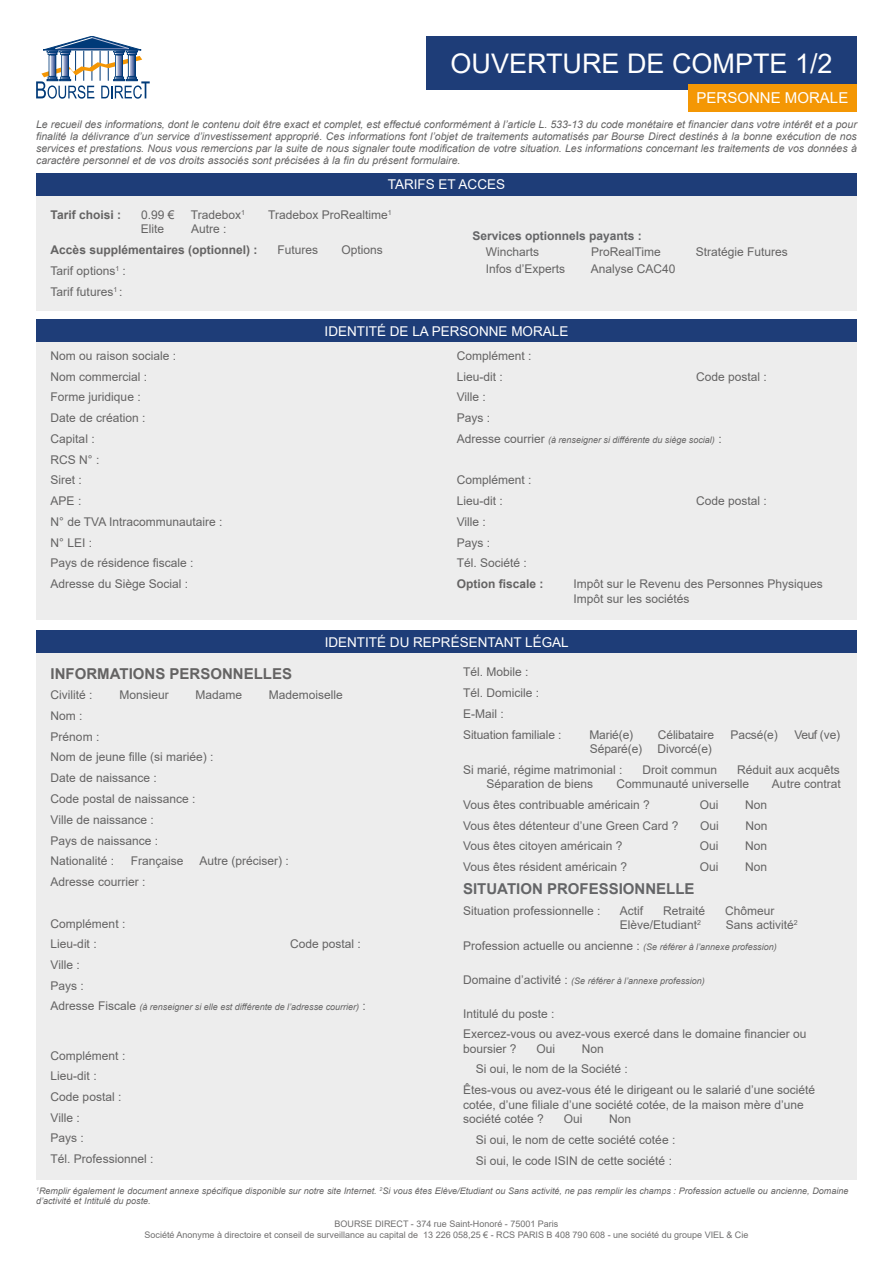
<style>
.page{position:relative;width:893px;height:1263px;background:#fff}
.page>*{position:absolute;margin:0;border:0;box-sizing:border-box;transform-origin:0 0}
.t1{font:27px "Arial";color:#fff}
.t2{font:700 15px "Arial";color:#646567}
.t3{font:700 15px "Arial";color:#646363}
.t4{font:15px "Arial";color:#fff}
.t5{font:13.5px "Arial";color:#fff}
.t6{font:12px/20.7px "Arial";color:#646363}
.t7{font:700 12px "Arial";color:#646363}
.t8{font:700 12px "Arial";color:#646567}
.t9{font:italic 10.5px/12px "Arial";color:#646363;text-align:justify}
.t10{font:italic 9px/10.5px "Arial";color:#646363}
.t11{font:9px/10.8px "Arial";color:#706f6f;text-align:center}
.s1{font-style:normal;font-size:12px}
</style>
<div class="page">
<div style="left:426px;top:36px;width:431px;height:54px;background:#1e3d78"></div>
<div style="left:688px;top:84px;width:169px;height:28px;background:#f49704"></div>
<svg style="left:36px;top:36px;width:114px;height:63px"></svg>
<div style="left:36px;top:337px;width:415px;height:283px;background:#ededed"></div>
<div style="left:446px;top:337px;width:411px;height:283px;background:#ededed"></div>
<div style="left:449px;top:653px;width:408px;height:527px;background:#ededed"></div>
<div style="left:36px;top:653px;width:422px;height:527px;background:#ededed"></div>
<div style="left:36px;top:630px;width:821px;height:23px;background:#1e3d78"></div>
<div style="left:36px;top:319px;width:821px;height:23px;background:#1e3d78"></div>
<div style="left:36px;top:196px;width:422px;height:114px;background:#ededed"></div>
<div style="left:458px;top:196px;width:399px;height:114px;background:#ededed"></div>
<div style="left:36px;top:173px;width:821px;height:23px;background:#1e3d78"></div>
<h1 class="t1" style="left:450px;top:45px;width:384px">OUVERTURE DE COMPTE 1/2</h1>
<p class="t4" style="left:697px;top:88px;width:153px">PERSONNE MORALE</p>
<p class="t9" style="left:36px;top:119px;width:822px">Le recueil des informations, dont le contenu doit être exact et complet, est effectué conformément à l’article L. 533-13 du code monétaire et financier dans votre intérêt et a pour finalité la délivrance d’un service d’investissement approprié. Ces informations font l’objet de traitements automatisés par Bourse Direct destinés à la bonne exécution de nos services et prestations. Nous vous remercions par la suite de nous signaler toute modification de votre situation. Les informations concernant les traitements de vos données à caractère personnel et de vos droits associés sont précisées à la fin du présent formulaire.</p>
<p class="t5" style="left:388px;top:175px;width:119px">TARIFS ET ACCES</p>
<p class="t7" style="left:51px;top:206px;width:72px">Tarif choisi :</p>
<p class="t6" style="left:141px;top:204px;width:35px">0.99 €</p>
<p class="t6" style="left:191px;top:204px;width:56px">Tradebox<sup>1</sup></p>
<p class="t6" style="left:268px;top:204px;width:125px">Tradebox ProRealtime<sup>1</sup></p>
<p class="t6" style="left:141px;top:219px;width:25px">Elite</p>
<p class="t6" style="left:191px;top:219px;width:37px">Autre :</p>
<p class="t7" style="left:51px;top:242px;width:208px">Accès supplémentaires (optionnel) :</p>
<p class="t6" style="left:277px;top:240px;width:42px">Futures</p>
<p class="t6" style="left:341px;top:240px;width:43px">Options</p>
<p class="t6" style="left:51px;top:260px;width:77px">Tarif options<sup>1</sup> :<br>Tarif futures<sup>1</sup> :</p>
<p class="t8" style="left:473px;top:227px;width:171px">Services optionnels payants :</p>
<p class="t6" style="left:486px;top:241px;width:55px">Wincharts</p>
<p class="t6" style="left:591px;top:241px;width:71px">ProRealTime</p>
<p class="t6" style="left:696px;top:241px;width:94px">Stratégie Futures</p>
<p class="t6" style="left:486px;top:258px;width:81px">Infos d’Experts</p>
<p class="t6" style="left:591px;top:258px;width:86px">Analyse CAC40</p>
<p class="t5" style="left:325px;top:322px;width:245px">IDENTITÉ DE LA PERSONNE MORALE</p>
<p class="t6" style="left:51px;top:345px;width:173px">Nom ou raison sociale :<br>Nom commercial :<br>Forme juridique :<br>Date de création :<br>Capital :<br>RCS N° :<br>Siret :<br>APE :<br>N° de TVA Intracommunautaire :<br>N° LEI :<br>Pays de résidence fiscale :<br>Adresse du Siège Social :</p>
<p class="t6" style="left:457px;top:345px;width:76px">Complément :<br>Lieu-dit :</p>
<p class="t6" style="left:696px;top:366px;width:72px">Code postal :</p>
<p class="t6" style="left:457px;top:387px;width:35px">Ville :<br>Pays :</p>
<p class="t10" style="left:457px;top:435px;width:266px"><span class="s1">Adresse courrier</span> (à renseigner si différente du siège social) <span class="s1">:</span></p>
<p class="t6" style="left:457px;top:470px;width:76px">Complément :<br>Lieu-dit :</p>
<p class="t6" style="left:696px;top:490px;width:72px">Code postal :</p>
<p class="t6" style="left:457px;top:511px;width:72px">Ville :<br>Pays :<br>Tél. Société :</p>
<p class="t7" style="left:457px;top:575px;width:88px">Option fiscale :</p>
<p class="t6" style="left:573px;top:577px;width:251px;line-height:14.4px">Impôt sur le Revenu des Personnes Physiques<br>Impôt sur les sociétés</p>
<p class="t5" style="left:325px;top:633px;width:246px">IDENTITÉ DU REPRÉSENTANT LÉGAL</p>
<p class="t3" style="left:51px;top:663px;width:243px">INFORMATIONS PERSONNELLES</p>
<p class="t6" style="left:51px;top:685px;width:43px">Civilité :</p>
<p class="t6" style="left:119px;top:685px;width:51px">Monsieur</p>
<p class="t6" style="left:195px;top:685px;width:48px">Madame</p>
<p class="t6" style="left:269px;top:685px;width:76px">Mademoiselle</p>
<p class="t6" style="left:51px;top:705px;width:164px">Nom :<br>Prénom :<br>Nom de jeune fille (si mariée) :<br>Date de naissance :<br>Code postal de naissance :<br>Ville de naissance :<br>Pays de naissance :<br>Nationalité :</p>
<p class="t6" style="left:131px;top:851px;width:54px">Française</p>
<p class="t6" style="left:199px;top:851px;width:91px">Autre (préciser) :</p>
<p class="t6" style="left:51px;top:871px;width:96px">Adresse courrier :</p>
<p class="t6" style="left:51px;top:913px;width:76px">Complément :<br>Lieu-dit :</p>
<p class="t6" style="left:290px;top:934px;width:72px">Code postal :</p>
<p class="t6" style="left:51px;top:954px;width:35px">Ville :<br>Pays :</p>
<p class="t10" style="left:51px;top:1002px;width:317px"><span class="s1">Adresse Fiscale</span> (à renseigner si elle est différente de l’adresse courrier) <span class="s1">:</span></p>
<p class="t6" style="left:51px;top:1045px;width:104px">Complément :<br>Lieu-dit :<br>Code postal :<br>Ville :<br>Pays :<br>Tél. Professionnel :</p>
<p class="t6" style="left:463px;top:662px;width:100px">Tél. Mobile :<br>Tél. Domicile :<br>E-Mail :<br>Situation familiale :</p>
<p class="t6" style="left:589px;top:724px;width:45px">Marié(e)</p>
<p class="t6" style="left:658px;top:724px;width:58px">Célibataire</p>
<p class="t6" style="left:731px;top:724px;width:49px">Pacsé(e)</p>
<p class="t6" style="left:794px;top:724px;width:47px">Veuf (ve)</p>
<p class="t6" style="left:590px;top:738px;width:54px">Séparé(e)</p>
<p class="t6" style="left:658px;top:738px;width:56px">Divorcé(e)</p>
<p class="t6" style="left:463px;top:759px;width:161px">Si marié, régime matrimonial :</p>
<p class="t6" style="left:642px;top:759px;width:76px">Droit commun</p>
<p class="t6" style="left:737px;top:759px;width:104px">Réduit aux acquêts</p>
<p class="t6" style="left:486px;top:773px;width:108px">Séparation de biens</p>
<p class="t6" style="left:617px;top:773px;width:134px">Communauté universelle</p>
<p class="t6" style="left:772px;top:773px;width:70px">Autre contrat</p>
<p class="t6" style="left:463px;top:794px;width:188px">Vous êtes contribuable américain ?</p>
<p class="t6" style="left:700px;top:794px;width:20px">Oui</p>
<p class="t6" style="left:745px;top:794px;width:24px">Non</p>
<p class="t6" style="left:463px;top:815px;width:217px">Vous êtes détenteur d’une Green Card ?</p>
<p class="t6" style="left:700px;top:815px;width:20px">Oui</p>
<p class="t6" style="left:745px;top:815px;width:24px">Non</p>
<p class="t6" style="left:463px;top:836px;width:161px">Vous êtes citoyen américain ?</p>
<p class="t6" style="left:700px;top:836px;width:20px">Oui</p>
<p class="t6" style="left:745px;top:836px;width:24px">Non</p>
<p class="t6" style="left:463px;top:856px;width:166px">Vous êtes résident américain ?</p>
<p class="t6" style="left:700px;top:856px;width:20px">Oui</p>
<p class="t6" style="left:745px;top:856px;width:24px">Non</p>
<p class="t2" style="left:463px;top:878px;width:233px">SITUATION PROFESSIONNELLE</p>
<p class="t6" style="left:463px;top:900px;width:139px">Situation professionnelle :</p>
<p class="t6" style="left:620px;top:900px;width:25px">Actif</p>
<p class="t6" style="left:663px;top:900px;width:44px">Retraité</p>
<p class="t6" style="left:725px;top:900px;width:51px">Chômeur</p>
<p class="t6" style="left:620px;top:914px;width:83px">Elève/Etudiant<sup>2</sup></p>
<p class="t6" style="left:726px;top:914px;width:73px">Sans activité<sup>2</sup></p>
<p class="t10" style="left:463px;top:941px;width:315px"><span class="s1">Profession actuelle ou ancienne :</span> (Se référer à l’annexe profession)</p>
<p class="t10" style="left:463px;top:975px;width:243px"><span class="s1">Domaine d’activité :</span> (Se référer à l’annexe profession)</p>
<p class="t6" style="left:463px;top:1003px;width:345px">Intitulé du poste :<br>Exercez-vous ou avez-vous exercé dans le domaine financier ou</p>
<p class="t6" style="left:463px;top:1038px;width:55px">boursier ?</p>
<p class="t6" style="left:536px;top:1038px;width:20px">Oui</p>
<p class="t6" style="left:582px;top:1038px;width:24px">Non</p>
<p class="t6" style="left:476px;top:1059px;width:154px">Si oui, le nom de la Société :</p>
<p class="t6" style="left:463px;top:1079px;width:354px">Êtes-vous ou avez-vous été le dirigeant ou le salarié d’une société</p>
<p class="t6" style="left:463px;top:1097px;width:342px;line-height:14.4px">cotée, d’une filiale d’une société cotée, de la maison mère d’une société cotée ?</p>
<p class="t6" style="left:564px;top:1108px;width:20px">Oui</p>
<p class="t6" style="left:476px;top:1108px;width:201px;line-height:21.1px;text-indent:133px">Non<br>Si oui, le nom de cette société cotée :<br>Si oui, le code ISIN de cette société :</p>
<p class="t10" style="left:36px;top:1185px;width:814px"><sup>1</sup>Remplir également le document annexe spécifique disponible sur notre site Internet. <sup>2</sup>Si vous êtes Elève/Etudiant ou Sans activité, ne pas remplir les champs : Profession actuelle ou ancienne, Domaine d’activité et Intitulé du poste.</p>
<p class="t11" style="left:145px;top:1218px;width:605px">BOURSE DIRECT - 374 rue Saint-Honoré - 75001 Paris<br>Société Anonyme à directoire et conseil de surveillance au capital de 13 226 058,25 € - RCS PARIS B 408 790 608 - une société du groupe VIEL &amp; Cie</p>
</div>
